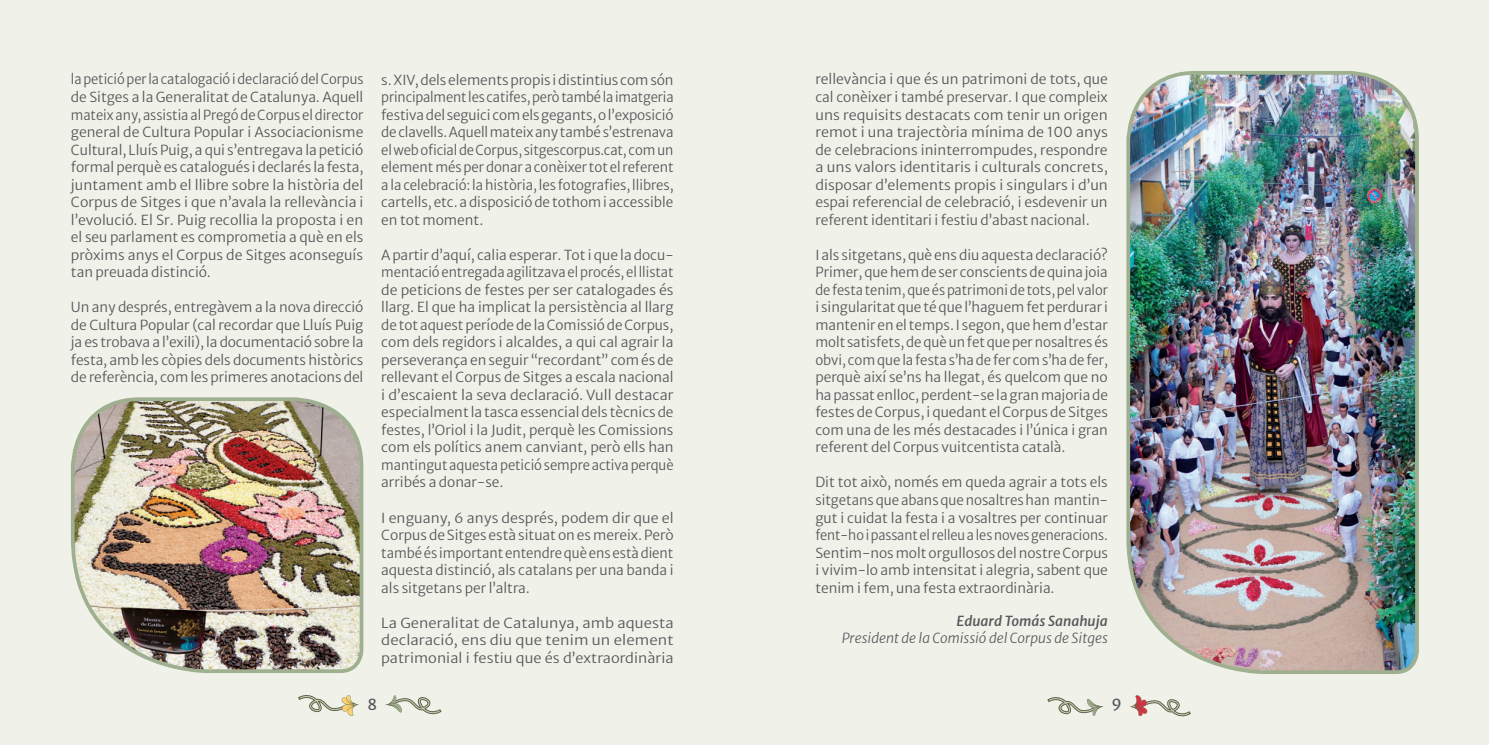
<style>
.page{position:relative;width:1489px;height:745px;background:#fff}
.page>*{position:absolute;margin:0;border:0;box-sizing:border-box;transform-origin:0 0}
.t1{font:15.12px "Merriweather Sans";color:#57585a}
.t2{font:300 13.75px/17.5px "Merriweather Sans";color:#57585a;text-align:justify}
.t3{font:300 13.75px/17.5px "Merriweather Sans";color:#57585a;text-align:justify;scale:.94 1}
.t4{font:300 13.75px/17.5px "Merriweather Sans";color:#57585a;text-align:justify;scale:1.07 1}
.t5{font:italic 300 13.75px "Merriweather Sans";color:#57585a}
.t6{font:italic 500 13.75px "Merriweather Sans";color:#57585a}
</style>
<div class="page">
<div style="left:0;top:0;width:1488px;height:744px;background:#f0f2ea"></div>
<img style="left:1126px;top:71px;width:293px;height:603px">
<img style="left:71px;top:397px;width:293px;height:276px">
<svg style="left:298px;top:695px;width:61px;height:21px"></svg>
<svg style="left:1130px;top:695px;width:60px;height:22px"></svg>
<svg style="left:386px;top:695px;width:55px;height:20px"></svg>
<svg style="left:1047px;top:697px;width:56px;height:18px"></svg>
<p class="t3" style="left:71px;top:69px;width:313px">la petició per la catalogació i declaració del Corpus de Sitges a la Generalitat de Catalunya. Aquell mateix any, assistia al Pregó de Corpus el director general de Cultura Popular i Associacionisme Cultural, Lluís Puig, a qui s’entregava la petició formal perquè es catalogués i declarés la festa, juntament amb el llibre sobre la història del Corpus de Sitges i que n’avala la rellevància i l’evolució. El Sr. Puig recollia la proposta i en el seu parlament es comprometia a què en els pròxims anys el Corpus de Sitges aconseguís tan preuada distinció.</p>
<p class="t2" style="left:71px;top:297px;width:294px">Un any després, entregàvem a la nova direcció de Cultura Popular (cal recordar que Lluís Puig ja es trobava a l’exili), la documentació sobre la festa, amb les còpies dels documents històrics de referència, com les primeres anotacions del</p>
<p class="t2" style="left:381px;top:69px;width:294px">s. XIV, dels elements propis i distintius com són principalment les catifes, però també la imatgeria festiva del seguici com els gegants, o l’exposició de clavells. Aquell mateix any també s’estrenava el web oficial de Corpus, sitgescorpus.cat, com un element més per donar a conèixer tot el referent a la celebració: la història, les fotografies, llibres, cartells, etc. a disposició de tothom i accessible en tot moment.</p>
<p class="t2" style="left:381px;top:244px;width:294px">A partir d’aquí, calia esperar. Tot i que la docu&shy;mentació entregada agilitzava el procés, el llistat de peticions de festes per ser catalogades és llarg. El que ha implicat la persistència al llarg de tot aquest període de la Comissió de Corpus, com dels regidors i alcaldes, a qui cal agrair la perseverança en seguir “recordant” com és de rellevant el Corpus de Sitges a escala nacional i d’escaient la seva declaració. Vull destacar especialment la tasca essencial dels tècnics de festes, l’Oriol i la Judit, perquè les Comissions com els polítics anem canviant, però ells han mantingut aquesta petició sempre activa perquè arribés a donar-se.</p>
<p class="t2" style="left:381px;top:507px;width:294px">I enguany, 6 anys després, podem dir que el Corpus de Sitges està situat on es mereix. Però també és important entendre què ens està dient aquesta distinció, als catalans per una banda i als sitgetans per l’altra.</p>
<p class="t4" style="left:381px;top:612px;width:275px">La Generalitat de Catalunya, amb aquesta declaració, ens diu que tenim un element patrimonial i festiu que és d’extraordinària</p>
<p class="t2" style="left:815px;top:69px;width:294px">rellevància i que és un patrimoni de tots, que cal conèixer i també preservar. I que compleix uns requisits destacats com tenir un origen remot i una trajectòria mínima de 100 anys de celebracions ininterrompudes, respondre a uns valors identitaris i culturals concrets, disposar d’elements propis i singulars i d’un espai referencial de celebració, i esdevenir un referent identitari i festiu d’abast nacional.</p>
<p class="t2" style="left:815px;top:244px;width:294px">I als sitgetans, què ens diu aquesta declaració?<br>Primer, que hem de ser conscients de quina joia de festa tenim, que és patrimoni de tots, pel valor i singularitat que té que l’haguem fet perdurar i mantenir en el temps. I segon, que hem d’estar molt satisfets, de què un fet que per nosaltres és obvi, com que la festa s’ha de fer com s’ha de fer, perquè així se’ns ha llegat, és quelcom que no ha passat enlloc, perdent-se la gran majoria de festes de Corpus, i quedant el Corpus de Sitges com una de les més destacades i l’única i gran referent del Corpus vuitcentista català.</p>
<p class="t2" style="left:815px;top:472px;width:294px">Dit tot això, només em queda agrair a tots els sitgetans que abans que nosaltres han mantin&shy;gut i cuidat la festa i a vosaltres per continuar fent-ho i passant el relleu a les noves generacions.<br>Sentim-nos molt orgullosos del nostre Corpus i vivim-lo amb intensitat i alegria, sabent que tenim i fem, una festa extraordinària.</p>
<p class="t6" style="left:956px;top:608px;width:153px">Eduard Tomás Sanahuja</p>
<p class="t5" style="left:841px;top:624px;width:268px">President de la Comissió del Corpus de Sitges</p>
<p class="t1" style="left:367px;top:691px;width:11px">8</p>
<p class="t1" style="left:1111px;top:691px;width:12px">9</p>
</div>
